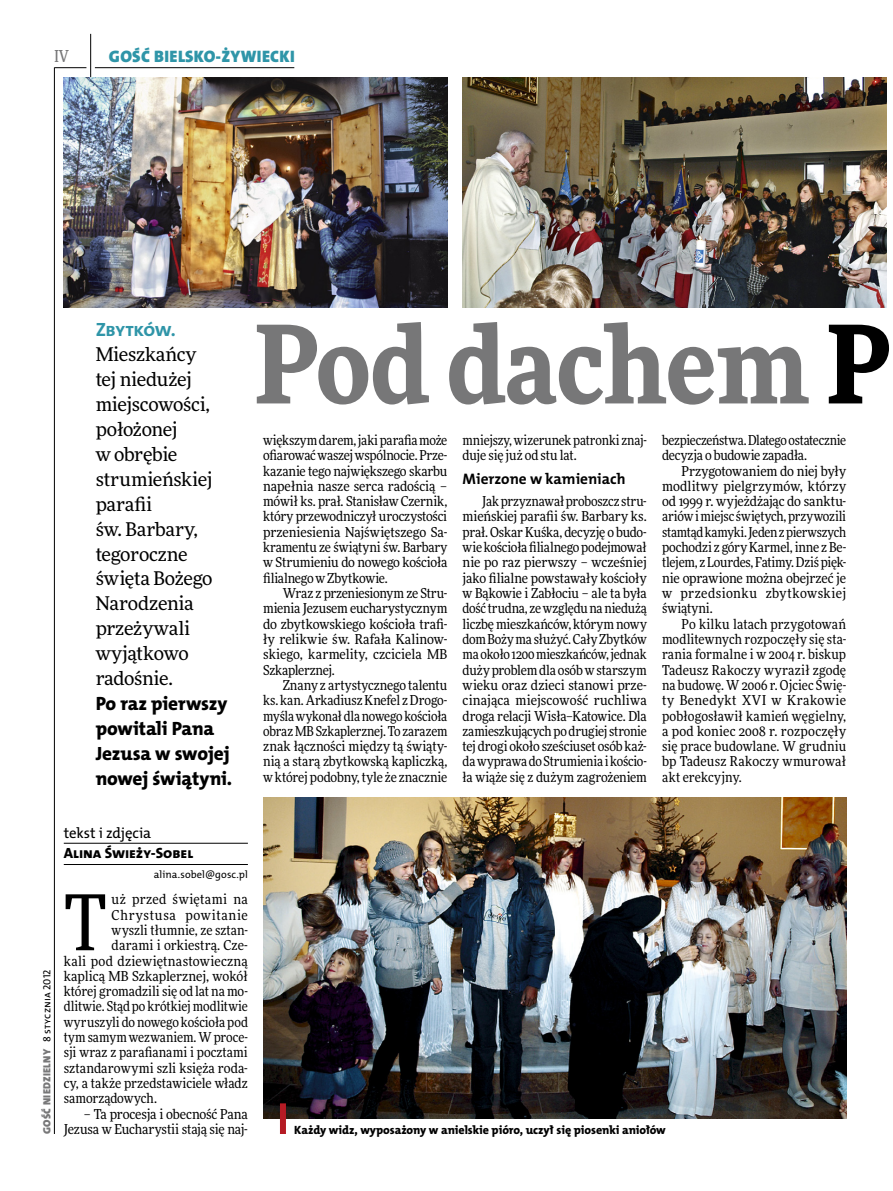
<style>
.page{position:relative;width:893px;height:1191px;background:#fff}
.page>*{position:absolute;margin:0;border:0;box-sizing:border-box;transform-origin:0 0}
.t1{font:900 108px "Freeday Narrow";color:#777778}
.t2{font:76.95px "Freeday Narrow News";color:#000}
.t3{font:19.35px/24.9px "The Mix HP8 Ex Bld";letter-spacing:-.01em;color:#000}
.t4{font:19.35px "The Mix HP7 Bld";letter-spacing:-.025em;color:#2f95a8}
.t5{font:18.9px/24.9px "Freeday News";letter-spacing:-.015em;color:#000}
.t6{font:16.65px "The Mix HP9 Blk";letter-spacing:.02em;color:#2f95a8}
.t7{font:500 16.5px "Freeday Narrow";color:#777778;scale:.9 1}
.t8{font:15.3px "The Mix HP7 Bld";color:#000}
.t9{font:14.85px "The Mix HP8 Ex Bld";color:#000}
.t10{font:14.85px "The Mix HP5 Plain";letter-spacing:-.01em;color:#000}
.t11{font:13.65px/15.3px "Freeday Narrow News";letter-spacing:-.005em;color:#000;text-align:justify}
.t12{font:13.65px "Freeday Narrow News";letter-spacing:.02em;color:#000}
.t13{font:13.65px "Freeday Narrow News";letter-spacing:.05em;color:#000}
.t14{font:13.65px "Freeday Narrow News";letter-spacing:.03em;color:#000}
.t15{font:12px "The Mix HP8 Ex Bld";letter-spacing:-.005em;color:#000}
.t16{font:10.5px "The Mix HP9 Blk";letter-spacing:.025em;color:#777778}
.t17{font:10.5px "The Mix HP5 Plain";letter-spacing:.005em;color:#000}
.s1{font-family:"The Mix HP5 Plain";color:#000}
.s2{color:#000}
</style>
<div class="page">
<hr style="left:54px;top:67px;width:1px;height:1067px;background:#000">
<hr style="left:90px;top:34px;width:1px;height:43px;background:#000">
<hr style="left:54px;top:67px;width:32px;height:1px;background:#000">
<hr style="left:95px;top:67px;width:199px;height:1px;background:#000">
<hr style="left:64px;top:843px;width:184px;height:1px;background:#000">
<hr style="left:64px;top:864px;width:184px;height:1px;background:#000">
<img style="left:64px;top:77px;width:383px;height:230px">
<img style="left:463px;top:77px;width:424px;height:230px">
<img style="left:263px;top:797px;width:583px;height:321px">
<div style="left:280px;top:1103px;width:6px;height:31px;background:#b51b24"></div>
<p class="t7" style="left:54px;top:46px;width:17px">IV</p>
<p class="t6" style="left:109px;top:46px;width:187px">GOŚĆ BIELSKO-ŻYWIECKI</p>
<p class="t16" style="left:40px;top:1134px;width:166px;rotate:-90deg">GOŚĆ NIEDZIELNY <span class="s1">8 stycznia 2012</span></p>
<h3 class="t4" style="left:96px;top:317px;width:82px">Zbytków.</h3>
<h3 class="t5" style="left:96px;top:342px;width:118px">Mieszkańcy tej niedużej miejscowości, położonej<br>w obrębie strumieńskiej parafii<br>św. Barbary, tegoroczne święta Bożego<br>Narodzenia przeżywali wyjątkowo radośnie.</h3>
<h3 class="t3" style="left:96px;top:691px;width:138px">Po raz pierwszy powitali Pana<br>Jezusa w swojej nowej świątyni.</h3>
<p class="t10" style="left:64px;top:824px;width:89px">tekst i zdjęcia</p>
<p class="t9" style="left:64px;top:843px;width:131px">Alina Świeży-Sobel</p>
<p class="t17" style="left:154px;top:867px;width:95px">alina.sobel@gosc.pl</p>
<h2 class="t2" style="left:64px;top:875px;width:45px">T</h2>
<p class="t14" style="left:112px;top:891px;width:138px">uż przed świętami na</p>
<p class="t13" style="left:112px;top:906px;width:138px">Chrystusa powitanie</p>
<p class="t11" style="left:112px;top:922px;width:138px">wyszli tłumnie, ze sztan-</p>
<p class="t11" style="left:112px;top:937px;width:138px">darami i orkiestrą. Cze-</p>
<p class="t12" style="left:64px;top:952px;width:186px">kali pod dziewiętnastowieczną</p>
<p class="t11" style="left:64px;top:968px;width:186px">kaplicą MB Szkaplerznej, wokół</p>
<p class="t11" style="left:64px;top:983px;width:186px">której gromadzili się od lat na mo-</p>
<p class="t11" style="left:64px;top:998px;width:186px">dlitwie. Stąd po krótkiej modlitwie</p>
<p class="t11" style="left:64px;top:1014px;width:186px">wyruszyli do nowego kościoła pod</p>
<p class="t11" style="left:64px;top:1029px;width:186px">tym samym wezwaniem. W proce-</p>
<p class="t11" style="left:64px;top:1044px;width:186px">sji wraz z parafianami i pocztami</p>
<p class="t11" style="left:64px;top:1060px;width:186px">sztandarowymi szli księża roda-</p>
<p class="t11" style="left:64px;top:1075px;width:186px">cy, a także przedstawiciele władz</p>
<p class="t11" style="left:64px;top:1090px;width:95px">samorządowych.</p>
<p class="t11" style="left:64px;top:1106px;width:186px;text-align:right">– Ta procesja i obecność Pana<br>Jezusa w Eucharystii stają się naj-</p>
<h1 class="t1" style="left:255px;top:294px;width:638px">Pod dachem <span class="s2">P</span></h1>
<p class="t11" style="left:263px;top:432px;width:186px">większym darem, jaki parafia może ofiarować waszej wspólnocie. Prze&shy;kazanie tego największego skarbu napełnia nasze serca radością – mówił ks. prał. Stanisław Czernik, który przewodniczył uroczystości przeniesienia Najświętszego Sa&shy;kramentu ze świątyni św. Barbary w Strumieniu do nowego kościoła filialnego w Zbytkowie.</p>
<p class="t11" style="left:263px;top:585px;width:186px;text-indent:20px">Wraz z przeniesionym ze Stru&shy;mienia Jezusem eucharystycznym do zbytkowskiego kościoła trafi&shy;ły relikwie św. Rafała Kalinow&shy;skiego, karmelity, czciciela MB Szkaplerznej.</p>
<p class="t11" style="left:263px;top:677px;width:186px;text-indent:20px">Znany z artystycznego talentu ks. kan. Arkadiusz Knefel z Drogo&shy;myśla wykonał dla nowego kościoła obraz MB Szkaplerznej. To zarazem znak łączności między tą świąty&shy;nią a starą zbytkowską kapliczką, w której podobny, tyle że znacznie</p>
<p class="t11" style="left:463px;top:432px;width:186px">mniejszy, wizerunek patronki znaj&shy;duje się już od stu lat.</p>
<p class="t8" style="left:463px;top:469px;width:164px">Mierzone w kamieniach</p>
<p class="t11" style="left:463px;top:493px;width:186px;text-indent:20px">Jak przyznawał proboszcz stru&shy;mieńskiej parafii św. Barbary ks. prał. Oskar Kuśka, decyzję o budo&shy;wie kościoła filialnego podejmował nie po raz pierwszy – wcześniej jako filialne powstawały kościoły w Bąkowie i Zabłociu – ale ta była dość trudna, ze względu na niedużą liczbę mieszkańców, którym nowy dom Boży ma służyć. Cały Zbytków ma około 1200 mieszkańców, jednak duży problem dla osób w starszym wieku oraz dzieci stanowi prze&shy;cinająca miejscowość ruchliwa droga relacji Wisła–Katowice. Dla zamieszkujących po drugiej stronie tej drogi około sześciuset osób każ&shy;da wyprawa do Strumienia i kościo&shy;ła wiąże się z dużym zagrożeniem</p>
<p class="t11" style="left:662px;top:432px;width:186px">bezpieczeństwa. Dlatego ostatecznie decyzja o budowie zapadła.</p>
<p class="t11" style="left:662px;top:463px;width:186px;text-indent:20px">Przygotowaniem do niej były modlitwy pielgrzymów, którzy od 1999 r. wyjeżdżając do sanktu&shy;ariów i miejsc świętych, przywozili stamtąd kamyki. Jeden z pierwszych pochodzi z góry Karmel, inne z Be&shy;tlejem, z Lourdes, Fatimy. Dziś pięk&shy;nie oprawione można obejrzeć je w przedsionku zbytkowskiej świątyni.</p>
<p class="t11" style="left:662px;top:616px;width:186px;text-indent:20px">Po kilku latach przygotowań modlitewnych rozpoczęły się sta&shy;rania formalne i w 2004 r. biskup Tadeusz Rakoczy wyraził zgodę na budowę. W 2006 r. Ojciec Świę&shy;ty Benedykt XVI w Krakowie pobłogosławił kamień węgielny, a pod koniec 2008 r. rozpoczęły się prace budowlane. W grudniu bp Tadeusz Rakoczy wmurował akt erekcyjny.</p>
<p class="t15" style="left:294px;top:1122px;width:373px">Każdy widz, wyposażony w anielskie pióro, uczył się piosenki aniołów</p>
</div>
